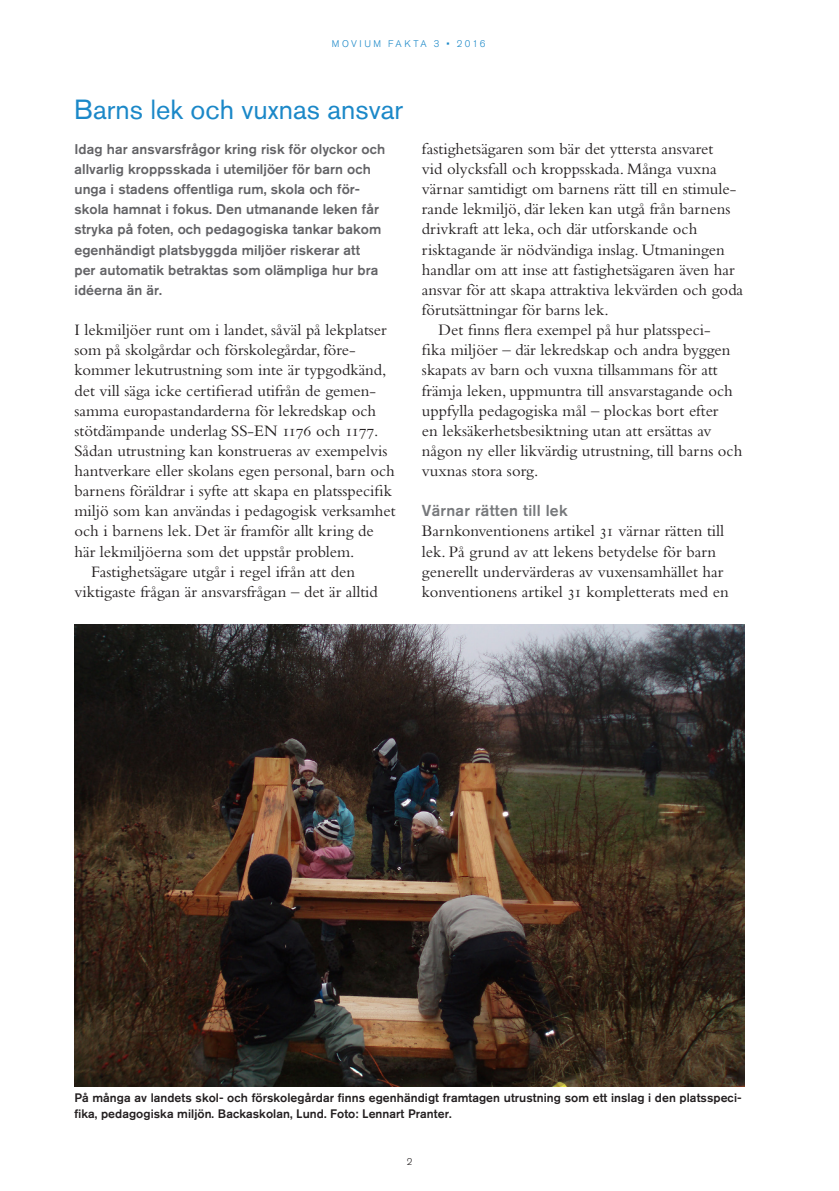
<style>
.page{position:relative;width:839px;height:1191px;background:#fff}
.page>*{position:absolute;margin:0;border:0;box-sizing:border-box;transform-origin:0 0}
.t1{font:27.47px "Akzidenz Grotesk BQ";color:#1b88c8}
.t2{font:16.62px/20.1px "Bembo";color:#231f20}
.t3{font:500 15.75px "Akzidenz Grotesk BQ";letter-spacing:.015em;color:#76787b}
.t4{font:500 14px/20.1px "Akzidenz Grotesk BQ";letter-spacing:.005em;color:#636366}
.t5{font:500 12.25px/15.8px "Akzidenz Grotesk BQ";letter-spacing:.005em;color:#231f20}
.t6{font:300 9.62px "Akzidenz Grotesk BQ";letter-spacing:.26em;color:#1b88c8}
.t7{font:300 9.62px "Akzidenz Grotesk BQ";color:#231f20}
.s1{font-family:"Bembo SC"}
</style>
<div class="page">
<img style="left:74px;top:625px;width:670px;height:461px">
<p class="t6" style="left:332px;top:38px;width:155px">MOVIUM FAKTA 3 • 2016</p>
<h1 class="t1" style="left:74px;top:93px;width:330px">Barns lek och vuxnas ansvar</h1>
<p class="t4" style="left:74px;top:139px;width:312px">Idag har ansvarsfrågor kring risk för olyckor och allvarlig kroppsskada i utemiljöer för barn och unga i stadens offentliga rum, skola och för&shy;skola hamnat i fokus. Den utmanande leken får stryka på foten, och pedagogiska tankar bakom egenhändigt platsbyggda miljöer riskerar att<br>per automatik betraktas som olämpliga hur bra idéerna än är.</p>
<p class="t2" style="left:74px;top:319px;width:314px">I lekmiljöer runt om i landet, såväl på lekplatser</p>
<p class="t2" style="left:74px;top:340px;width:283px">som på skolgårdar och förskolegårdar, före-</p>
<p class="t2" style="left:74px;top:360px;width:313px">kommer lekutrustning som inte är typgodkänd,</p>
<p class="t2" style="left:74px;top:380px;width:303px">det vill säga icke certifierad utifrån de gemen-</p>
<p class="t2" style="left:74px;top:400px;width:303px">samma europastandarderna för lekredskap och</p>
<p class="t2" style="left:74px;top:420px;width:305px">stötdämpande underlag SS-EN <span class="s1">1176</span> och <span class="s1">1177</span>.</p>
<p class="t2" style="left:74px;top:440px;width:314px">Sådan utrustning kan konstrueras av exempelvis</p>
<p class="t2" style="left:74px;top:460px;width:322px">hantverkare eller skolans egen personal, barn och</p>
<p class="t2" style="left:74px;top:480px;width:319px">barnens föräldrar i syfte att skapa en platsspecifik</p>
<p class="t2" style="left:74px;top:501px;width:323px">miljö som kan användas i pedagogisk verksamhet</p>
<p class="t2" style="left:74px;top:521px;width:301px">och i barnens lek. Det är framför allt kring de</p>
<p class="t2" style="left:74px;top:541px;width:281px">här lekmiljöerna som det uppstår problem.</p>
<p class="t2" style="left:91px;top:561px;width:265px">Fastighetsägare utgår i regel ifrån att den</p>
<p class="t2" style="left:74px;top:581px;width:305px">viktigaste frågan är ansvarsfrågan – det är alltid</p>
<p class="t2" style="left:422px;top:138px;width:293px">fastighetsägaren som bär det yttersta ansvaret</p>
<p class="t2" style="left:422px;top:158px;width:296px">vid olycksfall och kroppsskada. Många vuxna</p>
<p class="t2" style="left:422px;top:179px;width:316px">värnar samtidigt om barnens rätt till en stimule-</p>
<p class="t2" style="left:422px;top:199px;width:310px">rande lekmiljö, där leken kan utgå från barnens</p>
<p class="t2" style="left:422px;top:219px;width:277px">drivkraft att leka, och där utforskande och</p>
<p class="t2" style="left:422px;top:239px;width:304px">risktagande är nödvändiga inslag. Utmaningen</p>
<p class="t2" style="left:422px;top:259px;width:314px">handlar om att inse att fastighetsägaren även har</p>
<p class="t2" style="left:422px;top:279px;width:323px">ansvar för att skapa attraktiva lekvärden och goda</p>
<p class="t2" style="left:422px;top:299px;width:188px">förutsättningar för barns lek.</p>
<p class="t2" style="left:438px;top:319px;width:274px">Det finns flera exempel på hur platsspeci-</p>
<p class="t2" style="left:422px;top:340px;width:310px">fika miljöer – där lekredskap och andra byggen</p>
<p class="t2" style="left:422px;top:360px;width:297px">skapats av barn och vuxna tillsammans för att</p>
<p class="t2" style="left:422px;top:380px;width:312px">främja leken, uppmuntra till ansvarstagande och</p>
<p class="t2" style="left:422px;top:400px;width:298px">uppfylla pedagogiska mål – plockas bort efter</p>
<p class="t2" style="left:422px;top:420px;width:291px">en leksäkerhetsbesiktning utan att ersättas av</p>
<p class="t2" style="left:422px;top:440px;width:322px">någon ny eller likvärdig utrustning, till barns och</p>
<p class="t2" style="left:422px;top:460px;width:118px">vuxnas stora sorg.</p>
<p class="t3" style="left:422px;top:501px;width:147px">Värnar rätten till lek</p>
<p class="t2" style="left:422px;top:521px;width:308px">Barnkonventionens artikel <span class="s1">31</span> värnar rätten till lek. På grund av att lekens betydelse för barn generellt undervärderas av vuxensamhället har konventionens artikel <span class="s1">31</span> kompletterats med en</p>
<p class="t5" style="left:74px;top:1090px;width:668px">På många av landets skol- och förskolegårdar finns egenhändigt framtagen utrustning som ett inslag i den platsspeci&shy;fika, pedagogiska miljön. Backaskolan, Lund. Foto: Lennart Pranter.</p>
<p class="t7" style="left:406px;top:1156px;width:7px">2</p>
</div>
